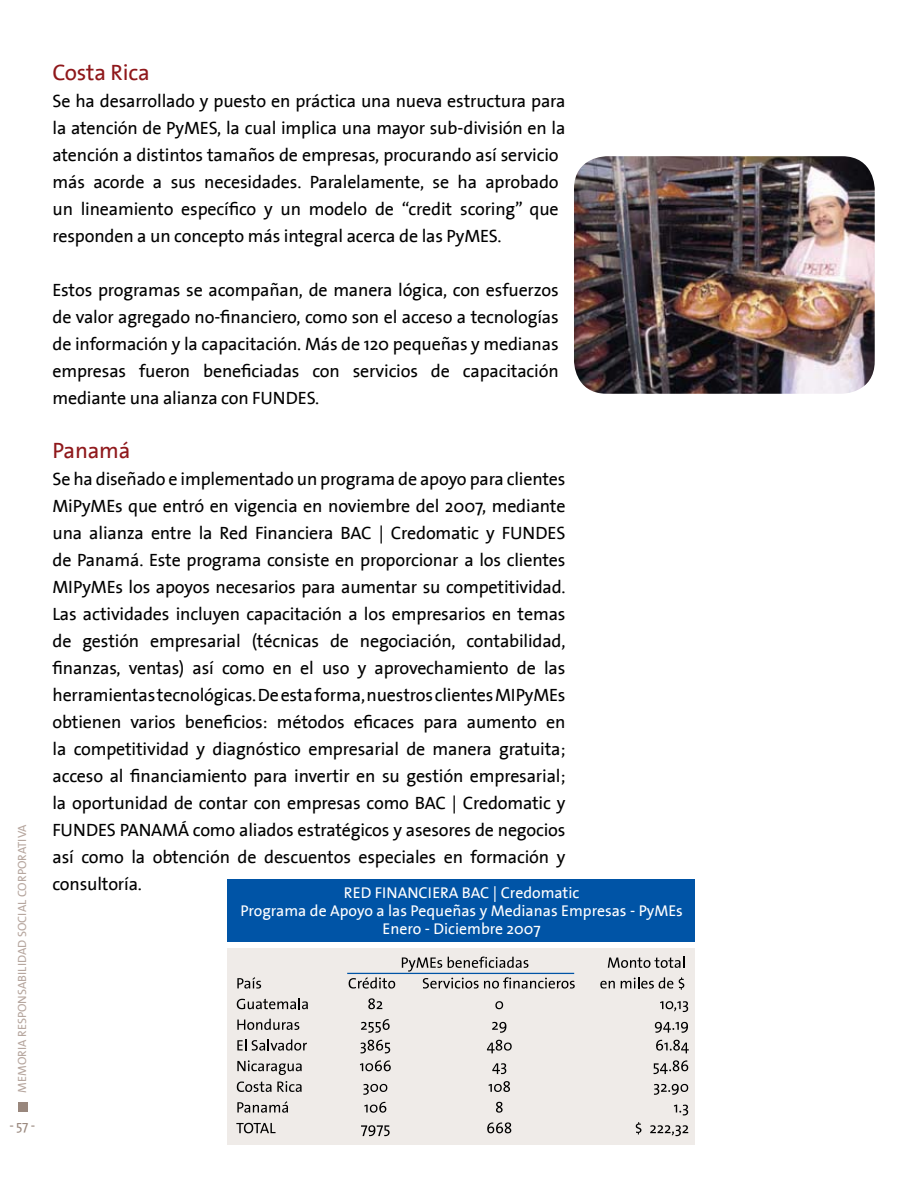
<style>
.page{position:relative;width:918px;height:1188px;background:#fff}
.page>*{position:absolute;margin:0;border:0;box-sizing:border-box;transform-origin:0 0}
.t1{font:22.5px "The Sans BAC";letter-spacing:-.01em;color:#8f181b}
.t2{font:18px/27px "The Sans BAC";letter-spacing:-.01em;color:#000;text-align:justify}
.t3{font:15.75px/18px "The Sans BAC";color:#fff;text-align:center}
.t4{font:13.5px "The Sans BAC";color:#99877d}
.t5{font:12px "The Sans BAC";color:#b6a69e}
</style>
<div class="page">
<div style="left:18px;top:1102px;width:10px;height:9px;background:#99877d"></div>
<img style="left:574px;top:156px;width:301px;height:238px;border-radius:33px">
<div style="left:227px;top:949px;width:467px;height:196px;background:#efebe8"></div>
<div style="left:227px;top:880px;width:467px;height:62px;background:#0054a6"></div>
<svg style="left:608px;top:957px;width:76px;height:11px"></svg>
<svg style="left:237px;top:977px;width:24px;height:12px"></svg>
<svg style="left:349px;top:977px;width:46px;height:12px"></svg>
<svg style="left:402px;top:957px;width:173px;height:32px"></svg>
<svg style="left:600px;top:981px;width:15px;height:8px"></svg>
<svg style="left:621px;top:977px;width:52px;height:12px"></svg>
<svg style="left:679px;top:977px;width:5px;height:13px"></svg>
<svg style="left:237px;top:998px;width:71px;height:11px"></svg>
<svg style="left:368px;top:998px;width:14px;height:11px"></svg>
<svg style="left:495px;top:1001px;width:8px;height:8px"></svg>
<svg style="left:660px;top:1001px;width:28px;height:11px"></svg>
<svg style="left:237px;top:1019px;width:62px;height:11px"></svg>
<svg style="left:361px;top:1019px;width:29px;height:14px"></svg>
<svg style="left:492px;top:1022px;width:14px;height:11px"></svg>
<svg style="left:655px;top:1022px;width:33px;height:11px"></svg>
<svg style="left:237px;top:1039px;width:9px;height:11px"></svg>
<svg style="left:252px;top:1039px;width:55px;height:12px"></svg>
<svg style="left:360px;top:1040px;width:30px;height:13px"></svg>
<svg style="left:487px;top:1040px;width:25px;height:13px"></svg>
<svg style="left:656px;top:1040px;width:33px;height:13px"></svg>
<svg style="left:237px;top:1060px;width:65px;height:15px"></svg>
<svg style="left:360px;top:1060px;width:31px;height:11px"></svg>
<svg style="left:492px;top:1063px;width:14px;height:11px"></svg>
<svg style="left:654px;top:1060px;width:34px;height:14px"></svg>
<svg style="left:237px;top:1081px;width:65px;height:11px"></svg>
<svg style="left:363px;top:1084px;width:24px;height:11px"></svg>
<svg style="left:489px;top:1081px;width:21px;height:11px"></svg>
<svg style="left:654px;top:1084px;width:34px;height:11px"></svg>
<svg style="left:237px;top:1101px;width:51px;height:12px"></svg>
<svg style="left:364px;top:1102px;width:22px;height:11px"></svg>
<svg style="left:496px;top:1102px;width:7px;height:11px"></svg>
<svg style="left:674px;top:1105px;width:14px;height:10px"></svg>
<svg style="left:236px;top:1123px;width:40px;height:10px"></svg>
<svg style="left:361px;top:1125px;width:29px;height:11px"></svg>
<svg style="left:487px;top:1122px;width:24px;height:11px"></svg>
<svg style="left:636px;top:1122px;width:5px;height:12px"></svg>
<svg style="left:650px;top:1125px;width:38px;height:11px"></svg>
<hr style="left:347px;top:973px;width:227px;height:1px;background:#0054a6">
<p class="t5" style="left:14px;top:1093px;width:270px;rotate:-90deg">MEMORIA RESPONSABILIDAD SOCIAL CORPORATIVA</p>
<p class="t4" style="left:9px;top:1117px;width:27px">- 57 -</p>
<p class="t1" style="left:52px;top:58px;width:99px">Costa Rica</p>
<p class="t2" style="left:52px;top:87px;width:515px;text-align:left">Se ha desarrollado y puesto en práctica una nueva estructura para la atención de PyMES, la cual implica una mayor sub-división en la atención a distintos tamaños de empresas, procurando así servicio más acorde a sus necesidades. Paralelamente, se ha aprobado un lineamiento específico y un modelo de “credit scoring” que responden a un concepto más integral acerca de las PyMES.</p>
<p class="t2" style="left:52px;top:276px;width:508px">Estos programas se acompañan, de manera lógica, con esfuerzos de valor agregado no-financiero, como son el acceso a tecnologías de información y la capacitación. Más de 120 pequeñas y medianas empresas fueron beneficiadas con servicios de capacitación mediante una alianza con FUNDES.</p>
<p class="t1" style="left:52px;top:436px;width:79px">Panamá</p>
<p class="t2" style="left:52px;top:465px;width:515px">Se ha diseñado e implementado un programa de apoyo para clientes MiPyMEs que entró en vigencia en noviembre del 2007, mediante una alianza entre la Red Financiera BAC | Credomatic y FUNDES de Panamá. Este programa consiste en proporcionar a los clientes MIPyMEs los apoyos necesarios para aumentar su competitividad.<br>Las actividades incluyen capacitación a los empresarios en temas de gestión empresarial (técnicas de negociación, contabilidad, finanzas, ventas) así como en el uso y aprovechamiento de las herramientas tecnológicas. De esta forma, nuestros clientes MIPyMEs obtienen varios beneficios: métodos eficaces para aumento en la competitividad y diagnóstico empresarial de manera gratuita; acceso al financiamiento para invertir en su gestión empresarial; la oportunidad de contar con empresas como BAC | Credomatic y FUNDES PANAMÁ como aliados estratégicos y asesores de negocios así como la obtención de descuentos especiales en formación y consultoría.</p>
<p class="t3" style="left:240px;top:884px;width:444px">RED FINANCIERA BAC | Credomatic<br>Programa de Apoyo a las Pequeñas y Medianas Empresas - PyMEs<br>Enero - Diciembre 2007</p>
</div>
